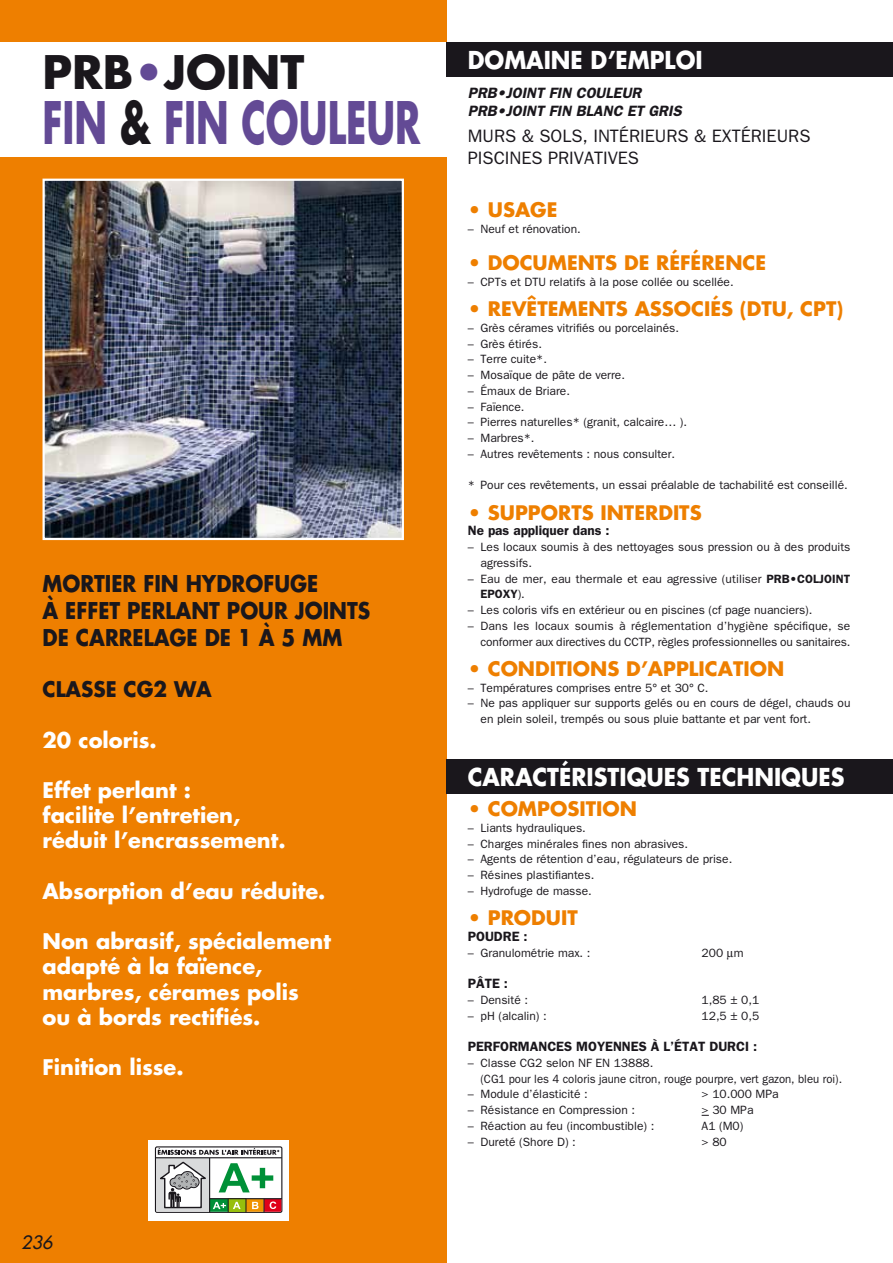
<style>
.page{position:relative;width:893px;height:1263px;background:#fff}
.page>*{position:absolute;margin:0;border:0;box-sizing:border-box;transform-origin:0 0}
.t1{font:700 57px "Futura";color:#634a95;scale:.65 1}
.t2{font:700 45px "Futura";color:#1a171c}
.t3{font:700 24px "Futura";color:#fff;scale:.93 1}
.t4{font:700 22.5px/27px "Futura";color:#1a171c;scale:.9 1}
.t5{font:700 21px/25.2px "Futura";color:#fff}
.t6{font:700 21px "Futura";color:#1a171c;scale:.95 1}
.t7{font:700 19.5px "Futura";color:#ee7f00}
.t8{font:18px/21.6px "Franklin Gothic";color:#1a171c}
.t9{font:italic 18px "Futura";color:#1a171c}
.t10{font:italic 600 15px/18px "Franklin Gothic";color:#1a171c}
.t11{font:600 13.5px "Franklin Gothic";color:#1a171c}
.t12{font:12px/15.8px "Franklin Gothic";color:#1a171c}
.s1{color:#634a95}
.s2{color:#1a171c}
.s3{font-weight:600}
</style>
<div class="page">
<div style="left:0;top:0;width:446px;height:1263px;background:#ee7f00"></div>
<div style="left:0;top:43px;width:451px;height:114px;background:#fff"></div>
<div style="left:446px;top:43px;width:447px;height:34px;background:#1a171c"></div>
<div style="left:446px;top:759px;width:447px;height:34px;background:#1a171c"></div>
<div style="left:149px;top:1140px;width:140px;height:80px;background:#fff"></div>
<div style="left:155px;top:1146px;width:127px;height:67px;border:1px solid #1a171c;border-radius:2px"></div>
<hr style="left:210px;top:1198px;width:72px;height:1px;background:#1a171c">
<hr style="left:155px;top:1157px;width:127px;height:1px;background:#1a171c">
<svg style="left:156px;top:1148px;width:125px;height:64px"></svg>
<img style="left:46px;top:182px;width:355px;height:355px">
<div style="left:43px;top:179px;width:361px;height:361px;border:2px solid #fff"></div>
<h2 class="t2" style="left:43px;top:41px;width:263px">PRB<span class="s1">•</span>JOINT</h2>
<h1 class="t1" style="left:43px;top:83px;width:583px">FIN <span class="s2">&amp;</span> FIN COULEUR</h1>
<h3 class="t4" style="left:43px;top:570px;width:366px">MORTIER FIN HYDROFUGE<br>À EFFET PERLANT POUR JOINTS<br>DE CARRELAGE DE 1 À 5 MM</h3>
<h3 class="t6" style="left:43px;top:675px;width:180px">CLASSE CG2 WA</h3>
<h3 class="t5" style="left:43px;top:726px;width:116px">20 coloris.</h3>
<h3 class="t5" style="left:43px;top:777px;width:244px">Effet perlant :<br>facilite l’entretien, réduit l’encrassement.</h3>
<h3 class="t5" style="left:43px;top:878px;width:284px">Absorption d’eau réduite.</h3>
<h3 class="t5" style="left:43px;top:928px;width:290px">Non abrasif, spécialement adapté à la faïence, marbres, cérames polis ou à bords rectifiés.</h3>
<h3 class="t5" style="left:43px;top:1054px;width:143px">Finition lisse.</h3>
<h3 class="t9" style="left:21px;top:1230px;width:33px">236</h3>
<h3 class="t3" style="left:468px;top:43px;width:254px">DOMAINE D’EMPLOI</h3>
<p class="t10" style="left:468px;top:84px;width:215px">PRB•JOINT FIN COULEUR<br>PRB•JOINT FIN BLANC ET GRIS</p>
<h3 class="t8" style="left:468px;top:125px;width:344px">MURS &amp; SOLS, INTÉRIEURS &amp; EXTÉRIEURS<br>PISCINES PRIVATIVES</h3>
<h3 class="t7" style="left:468px;top:196px;width:91px">• USAGE</h3>
<p class="t12" style="left:468px;top:221px;width:115px">– Neuf et rénovation.</p>
<h3 class="t7" style="left:468px;top:249px;width:300px">• DOCUMENTS DE RÉFÉRENCE</h3>
<p class="t12" style="left:468px;top:274px;width:267px">– CPTs et DTU relatifs à la pose collée ou scellée.</p>
<h3 class="t7" style="left:468px;top:295px;width:84px">• Revêtements</h3>
<h3 class="t7" style="left:635px;top:295px;width:30px">Assoc</h3>
<h3 class="t7" style="left:704px;top:295px;width:141px">iés (DTU, CPT)</h3>
<p class="t12" style="left:468px;top:320px;width:213px">– Grès cérames vitrifiés ou porcelainés.</p>
<p class="t12" style="left:468px;top:335px;width:76px">– Grès étirés.</p>
<p class="t12" style="left:468px;top:351px;width:81px">– Terre cuite*.</p>
<p class="t12" style="left:468px;top:367px;width:159px">– Mosaïque de pâte de verre.</p>
<p class="t12" style="left:468px;top:383px;width:104px">– Émaux de Briare.</p>
<p class="t12" style="left:468px;top:398px;width:58px">– Faïence.</p>
<p class="t12" style="left:468px;top:414px;width:221px">– Pierres naturelles* (granit, calcaire… ).</p>
<p class="t12" style="left:468px;top:430px;width:68px">– Marbres*.</p>
<p class="t12" style="left:468px;top:446px;width:209px">– Autres revêtements : nous consulter.</p>
<p class="t12" style="left:468px;top:477px;width:381px">* Pour ces revêtements, un essai préalable de tachabilité est conseillé.</p>
<h3 class="t7" style="left:468px;top:499px;width:235px">• SUPPORTS INTERDITS</h3>
<p class="t11" style="left:468px;top:523px;width:143px">NE PAS APPLIQUER DANS :</p>
<p class="t12" style="left:480px;top:539px;width:371px;text-indent:-13px">– Les locaux soumis à des nettoyages sous pression ou à des produits agressifs.</p>
<p class="t12" style="left:480px;top:570px;width:371px;text-indent:-13px">– Eau de mer, eau thermale et eau agressive (utiliser <span class="s3">PRB•COLJOINT<br>EPOXY</span>).</p>
<p class="t12" style="left:468px;top:602px;width:346px">– Les coloris vifs en extérieur ou en piscines (cf page nuanciers).</p>
<p class="t12" style="left:468px;top:618px;width:384px;text-align:right">– Dans les locaux soumis à réglementation d’hygiène spécifique, se conformer aux directives du CCTP, règles professionnelles ou sanitaires.</p>
<h3 class="t7" style="left:468px;top:655px;width:50px">• Cond</h3>
<h3 class="t7" style="left:550px;top:655px;width:40px">itions</h3>
<h3 class="t7" style="left:626px;top:655px;width:93px">d’Applicat</h3>
<h3 class="t7" style="left:743px;top:655px;width:24px">ion</h3>
<p class="t12" style="left:468px;top:679px;width:242px">– Températures comprises entre 5° et 30° C.</p>
<p class="t12" style="left:480px;top:695px;width:371px;text-indent:-13px">– Ne pas appliquer sur supports gelés ou en cours de dégel, chauds ou en plein soleil, trempés ou sous pluie battante et par vent fort.</p>
<h3 class="t3" style="left:468px;top:760px;width:407px">CARACTÉRISTIQUES TECHNIQUES</h3>
<h3 class="t7" style="left:468px;top:795px;width:171px">• COMPOSITION</h3>
<p class="t12" style="left:468px;top:820px;width:120px">– Liants hydrauliques.</p>
<p class="t12" style="left:468px;top:835px;width:222px">– Charges minérales fines non abrasives.</p>
<p class="t12" style="left:468px;top:851px;width:266px">– Agents de rétention d’eau, régulateurs de prise.</p>
<p class="t12" style="left:468px;top:867px;width:128px">– Résines plastifiantes.</p>
<p class="t12" style="left:468px;top:883px;width:126px">– Hydrofuge de masse.</p>
<h3 class="t7" style="left:468px;top:904px;width:112px">• PRODUIT</h3>
<p class="t11" style="left:468px;top:928px;width:61px">POUDRE :</p>
<p class="t12" style="left:468px;top:944px;width:124px">– Granulométrie max. :</p>
<p class="t12" style="left:702px;top:944px;width:43px">200 m</p>
<p class="t11" style="left:468px;top:975px;width:42px">PÂTE :</p>
<p class="t12" style="left:468px;top:992px;width:62px">– Densité :</p>
<p class="t12" style="left:702px;top:992px;width:59px">1,85 ± 0,1</p>
<p class="t12" style="left:468px;top:1007px;width:80px">– pH (alcalin) :</p>
<p class="t12" style="left:702px;top:1007px;width:59px">12,5 ± 0,5</p>
<p class="t11" style="left:468px;top:1038px;width:80px">PERFORMANCE</p>
<p class="t11" style="left:564px;top:1038px;width:34px">S MOYENNE</p>
<p class="t11" style="left:639px;top:1038px;width:80px">S À L’ÉTAT DURCI</p>
<p class="t11" style="left:753px;top:1038px;width:6px">:</p>
<p class="t12" style="left:480px;top:1055px;width:363px;text-indent:-13px">– Classe CG2 selon NF EN 13888.<br>(CG1 pour les 4 coloris jaune citron, rouge pourpre, vert gazon, bleu roi).</p>
<p class="t12" style="left:468px;top:1086px;width:122px">– Module d’élasticité :</p>
<p class="t12" style="left:702px;top:1086px;width:79px">&gt; 10.000 MPa</p>
<p class="t12" style="left:468px;top:1102px;width:169px">– Résistance en Compression :</p>
<p class="t12" style="left:702px;top:1102px;width:53px">&gt; 30 MPa</p>
<p class="t12" style="left:468px;top:1118px;width:188px">– Réaction au feu (incombustible) :</p>
<p class="t12" style="left:702px;top:1118px;width:43px">A1 (M0)</p>
<p class="t12" style="left:468px;top:1133px;width:110px">– Dureté (Shore D) :</p>
<p class="t12" style="left:702px;top:1133px;width:27px">&gt; 80</p>
</div>
